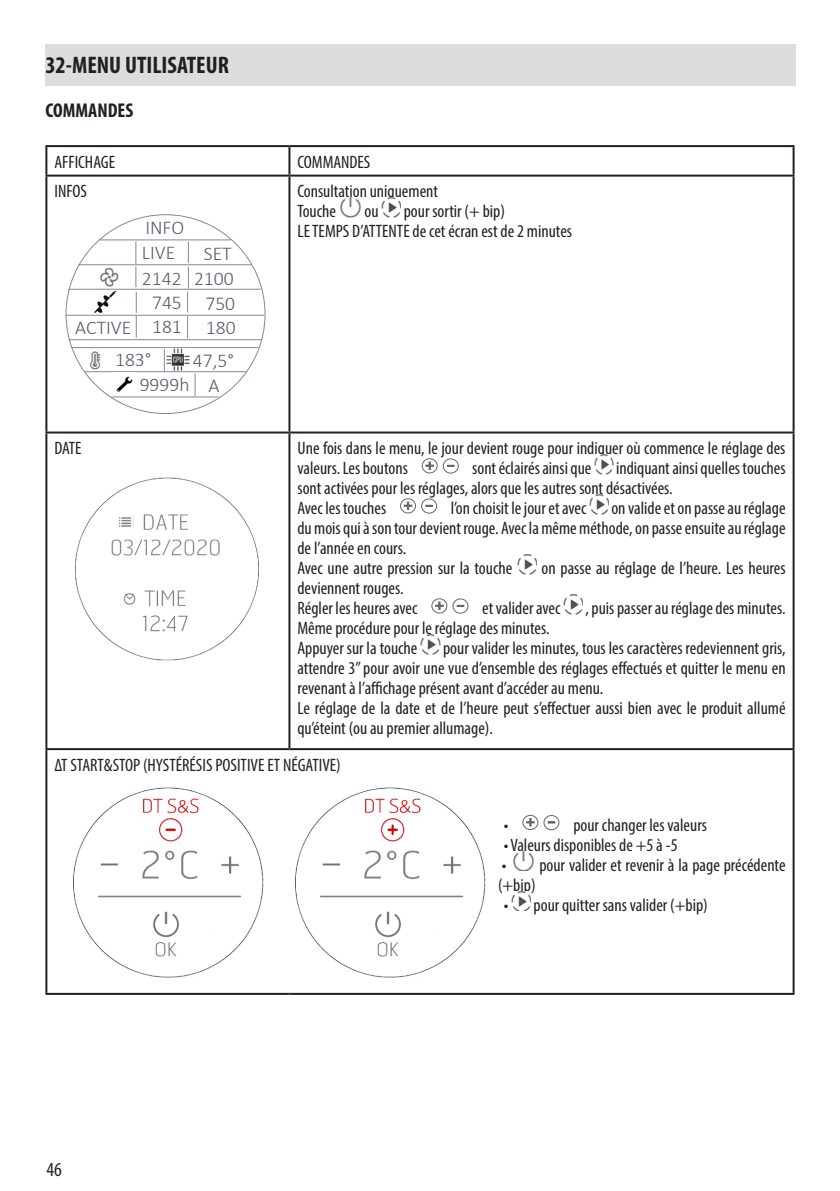
<style>
.page{position:relative;width:840px;height:1191px;background:#fff}
.page>*{position:absolute;margin:0;border:0;box-sizing:border-box;transform-origin:0 0}
.t1{font:700 condensed 24px "Myriad Pro";color:#231f20}
.sottotitolo{font:700 condensed 20px "Myriad Pro";color:#231f20}
.t2{font:condensed 20px "Myriad Pro";color:#231f20}
.t3{font:300 19.6px/24.8px "Calibri";color:#545e66}
.testo{font:condensed 18px/20px "Myriad Pro";color:#231f20}
</style>
<div class="page">
<div style="left:45px;top:44px;width:750px;height:42px;background:#dcdddf"></div>
<hr style="left:45px;top:145px;width:244px;height:2px;background:#231f20">
<hr style="left:45px;top:147px;width:2px;height:28px;background:#231f20">
<hr style="left:289px;top:145px;width:505px;height:2px;background:#231f20">
<hr style="left:288px;top:147px;width:2px;height:28px;background:#231f20">
<hr style="left:792px;top:147px;width:2px;height:28px;background:#231f20">
<hr style="left:45px;top:175px;width:244px;height:2px;background:#231f20">
<hr style="left:45px;top:177px;width:2px;height:254px;background:#231f20">
<hr style="left:289px;top:175px;width:505px;height:2px;background:#231f20">
<hr style="left:288px;top:177px;width:2px;height:254px;background:#231f20">
<hr style="left:792px;top:177px;width:2px;height:254px;background:#231f20">
<hr style="left:45px;top:431px;width:244px;height:2px;background:#231f20">
<hr style="left:45px;top:433px;width:2px;height:315px;background:#231f20">
<hr style="left:289px;top:431px;width:505px;height:2px;background:#231f20">
<hr style="left:288px;top:433px;width:2px;height:315px;background:#231f20">
<hr style="left:792px;top:433px;width:2px;height:315px;background:#231f20">
<hr style="left:45px;top:748px;width:244px;height:2px;background:#231f20">
<hr style="left:45px;top:750px;width:2px;height:243px;background:#231f20">
<hr style="left:289px;top:748px;width:505px;height:2px;background:#231f20">
<hr style="left:792px;top:750px;width:2px;height:243px;background:#231f20">
<hr style="left:45px;top:993px;width:244px;height:2px;background:#231f20">
<hr style="left:289px;top:993px;width:505px;height:2px;background:#231f20">
<hr style="left:99px;top:239px;width:132px;height:1px;background:#7f8b94">
<hr style="left:78px;top:264px;width:174px;height:1px;background:#7f8b94">
<hr style="left:68px;top:289px;width:192px;height:1px;background:#7f8b94">
<hr style="left:66px;top:315px;width:198px;height:1px;background:#7f8b94">
<hr style="left:68px;top:339px;width:194px;height:1px;background:#7f8b94">
<hr style="left:71px;top:347px;width:187px;height:1px;background:#7f8b94">
<hr style="left:84px;top:371px;width:162px;height:1px;background:#7f8b94">
<hr style="left:111px;top:396px;width:108px;height:1px;background:#7f8b94">
<svg style="left:194px;top:373px;width:1px;height:23px"></svg>
<svg style="left:164px;top:349px;width:1px;height:22px"></svg>
<svg style="left:135px;top:241px;width:2px;height:97px"></svg>
<svg style="left:187px;top:241px;width:2px;height:97px"></svg>
<img style="left:116px;top:376px;width:17px;height:16px">
<img style="left:167px;top:348px;width:22px;height:22px">
<img style="left:94px;top:291px;width:23px;height:22px">
<img style="left:89px;top:351px;width:12px;height:19px">
<img style="left:100px;top:267px;width:19px;height:20px">
<img style="left:340px;top:198px;width:21px;height:19px">
<img style="left:381px;top:198px;width:20px;height:19px">
<img style="left:74px;top:477px;width:185px;height:184px">
<svg style="left:425px;top:462px;width:8px;height:7px"></svg>
<div style="left:421px;top:458px;width:16px;height:15px;border:1px solid #676766;border-radius:50%"></div>
<div style="left:442px;top:458px;width:16px;height:15px;border:1px solid #676766;border-radius:50%"></div>
<img style="left:594px;top:455px;width:19px;height:19px">
<svg style="left:404px;top:502px;width:8px;height:7px"></svg>
<div style="left:400px;top:498px;width:15px;height:15px;border:1px solid #676766;border-radius:50%"></div>
<div style="left:421px;top:498px;width:16px;height:15px;border:1px solid #676766;border-radius:50%"></div>
<img style="left:589px;top:495px;width:19px;height:19px">
<img style="left:517px;top:555px;width:19px;height:19px">
<svg style="left:435px;top:602px;width:8px;height:7px"></svg>
<div style="left:431px;top:598px;width:16px;height:15px;border:1px solid #676766;border-radius:50%"></div>
<div style="left:452px;top:598px;width:16px;height:15px;border:1px solid #676766;border-radius:50%"></div>
<img style="left:563px;top:595px;width:19px;height:19px">
<img style="left:420px;top:635px;width:20px;height:19px">
<img style="left:73px;top:787px;width:191px;height:195px">
<img style="left:295px;top:787px;width:191px;height:195px">
<svg style="left:526px;top:818px;width:8px;height:8px"></svg>
<div style="left:522px;top:815px;width:16px;height:15px;border:1px solid #676766;border-radius:50%"></div>
<div style="left:543px;top:815px;width:16px;height:15px;border:1px solid #676766;border-radius:50%"></div>
<img style="left:513px;top:851px;width:20px;height:19px">
<img style="left:511px;top:891px;width:19px;height:19px">
<h1 class="t1" style="left:45px;top:50px;width:185px">32-MENU UTILISATEUR</h1>
<p class="sottotitolo" style="left:45px;top:98px;width:89px">COMMANDES</p>
<p class="testo" style="left:54px;top:151px;width:62px">AFFICHAGE</p>
<p class="testo" style="left:297px;top:151px;width:74px">COMMANDES</p>
<p class="testo" style="left:54px;top:181px;width:34px">INFOS</p>
<p class="t3" style="left:142px;top:215px;width:44px">INFO<br>LIVE</p>
<p class="testo" style="left:297px;top:181px;width:142px">Consultation uniquement</p>
<p class="testo" style="left:297px;top:201px;width:40px">Touche</p>
<p class="testo" style="left:364px;top:201px;width:16px">ou</p>
<p class="testo" style="left:403px;top:201px;width:103px">pour sortir (+ bip)</p>
<p class="testo" style="left:297px;top:221px;width:276px">LE TEMPS D’ATTENTE de cet écran est de 2 minutes</p>
<p class="t3" style="left:142px;top:240px;width:95px;text-align:right">SET<br>2142 2100<br>745 750<br>181 180</p>
<p class="t3" style="left:115px;top:347px;width:38px">183°</p>
<p class="t3" style="left:75px;top:315px;width:58px">ACTIVE</p>
<p class="t3" style="left:140px;top:347px;width:96px;text-indent:53px">47,5°<br>9999h A</p>
<p class="testo" style="left:54px;top:438px;width:29px">DATE</p>
<p class="testo" style="left:297px;top:438px;width:489px">Une fois dans le menu, le jour devient rouge pour indiquer où commence le réglage des valeurs. Les boutons</p>
<p class="testo" style="left:297px;top:458px;width:489px;text-indent:318px">indiquant ainsi quelles touches sont activées pour les réglages, alors que les autres sont désactivées.</p>
<p class="testo" style="left:297px;top:498px;width:90px">Avec les touches</p>
<p class="testo" style="left:450px;top:498px;width:137px">l’on choisit le jour et avec</p>
<p class="testo" style="left:472px;top:458px;width:121px">sont éclairés ainsi que</p>
<p class="testo" style="left:297px;top:498px;width:489px;text-align:justify;text-indent:314px">on valide et on passe au réglage du mois qui à son tour devient rouge. Avec la même méthode, on passe ensuite au réglage de l’année en cours.</p>
<p class="testo" style="left:297px;top:558px;width:216px">Avec une autre pression sur la touche</p>
<p class="testo" style="left:541px;top:558px;width:245px">on passe au réglage de l’heure. Les heures</p>
<p class="testo" style="left:297px;top:578px;width:107px">deviennent rouges.</p>
<p class="testo" style="left:297px;top:598px;width:121px">Régler les heures avec</p>
<p class="testo" style="left:482px;top:598px;width:80px">et valider avec</p>
<p class="testo" style="left:585px;top:598px;width:201px">, puis passer au réglage des minutes.</p>
<p class="testo" style="left:297px;top:618px;width:253px">Même procédure pour le réglage des minutes.</p>
<p class="testo" style="left:297px;top:638px;width:121px">Appuyer sur la touche</p>
<p class="testo" style="left:297px;top:638px;width:489px;text-align:justify;text-indent:145px">pour valider les minutes, tous les caractères redeviennent gris, attendre 3” pour avoir une vue d’ensemble des réglages effectués et quitter le menu en revenant à l’affichage présent avant d’accéder au menu.</p>
<p class="testo" style="left:297px;top:698px;width:489px">Le réglage de la date et de l’heure peut s’effectuer aussi bien avec le produit allumé qu’éteint (ou au premier allumage).</p>
<p class="testo" style="left:54px;top:754px;width:288px">ΔT START&amp;STOP (HYSTÉRÉSIS POSITIVE ET NÉGATIVE)</p>
<p class="t2" style="left:46px;top:1157px;width:17px">46</p>
<p class="testo" style="left:503px;top:814px;width:6px">•</p>
<p class="testo" style="left:573px;top:814px;width:135px">pour changer les valeurs</p>
<p class="testo" style="left:503px;top:834px;width:175px">• Valeurs disponibles de +5 à -5</p>
<p class="testo" style="left:497px;top:854px;width:289px">• pour valider et revenir à la page précédente (+bip)</p>
<p class="testo" style="left:503px;top:894px;width:205px">• pour quitter sans valider (+bip)</p>
</div>
